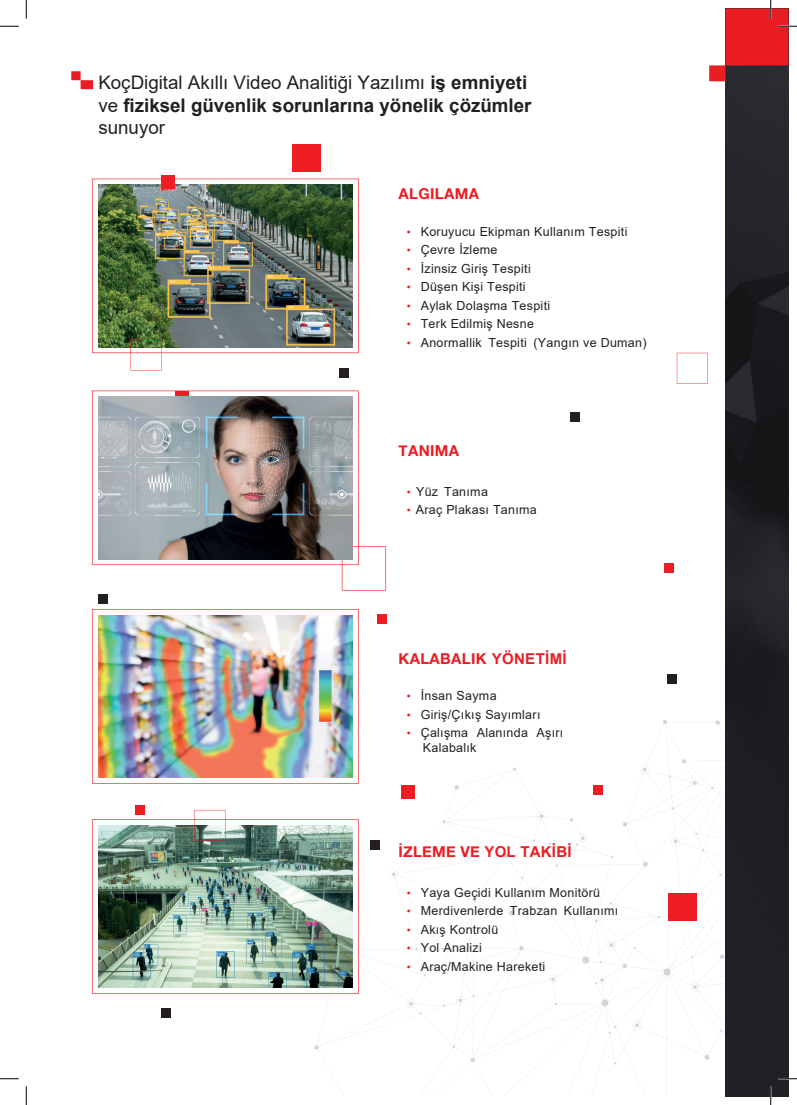
<style>
.page{position:relative;width:797px;height:1105px;background:#fff}
.page>*{position:absolute;margin:0;border:0;box-sizing:border-box;transform-origin:0 0}
.t1{font:700 18.75px/22.5px "Arial";color:#231f20}
.t2{font:700 15px "Helvetica Neue";letter-spacing:.025em;color:#ea1d23}
.t3{font:700 15px "Arial";letter-spacing:.015em;color:#ea1d23}
.t4{font:12.5px/15px "Arial";letter-spacing:.025em;color:#231f20}
.s1{font-weight:400}
.s2{font-size:11.25px;color:#ee1d23}
.s3{font-family:"Arial"}
.s4{font-family:"Helvetica Neue"}
</style>
<div class="page">
<svg style="left:314px;top:720px;width:411px;height:376px"></svg>
<img style="left:725px;top:81px;width:63px;height:1015px">
<div style="left:340px;top:368px;width:9px;height:9px;background:#231f20"></div>
<div style="left:570px;top:413px;width:9px;height:9px;background:#231f20"></div>
<div style="left:98px;top:595px;width:9px;height:9px;background:#231f20"></div>
<div style="left:667px;top:675px;width:9px;height:9px;background:#231f20"></div>
<div style="left:161px;top:1009px;width:9px;height:9px;background:#231f20"></div>
<div style="left:371px;top:841px;width:9px;height:9px;background:#231f20"></div>
<svg style="left:71px;top:71px;width:22px;height:18px"></svg>
<div style="left:377px;top:614px;width:10px;height:9px;background:#ee1d23"></div>
<div style="left:400px;top:785px;width:14px;height:13px;background:#ee1d23"></div>
<div style="left:135px;top:805px;width:10px;height:9px;background:#ee1d23"></div>
<div style="left:663px;top:564px;width:10px;height:9px;background:#ee1d23"></div>
<div style="left:593px;top:785px;width:10px;height:9px;background:#ee1d23"></div>
<div style="left:161px;top:175px;width:14px;height:14px;background:#ee1d23"></div>
<div style="left:292px;top:144px;width:29px;height:27px;background:#ee1d23"></div>
<div style="left:668px;top:893px;width:29px;height:27px;background:#ee1d23"></div>
<svg style="left:342px;top:546px;width:44px;height:45px"></svg>
<svg style="left:676px;top:353px;width:31px;height:31px"></svg>
<svg style="left:130px;top:353px;width:31px;height:17px"></svg>
<svg style="left:194px;top:810px;width:31px;height:9px"></svg>
<img style="left:92px;top:179px;width:267px;height:174px">
<svg style="left:92px;top:391px;width:267px;height:174px;background:#939294"></svg>
<img style="left:92px;top:609px;width:267px;height:175px">
<img style="left:92px;top:819px;width:267px;height:175px">
<svg style="left:0;top:25px;width:19px;height:2px"></svg>
<svg style="left:0;top:1078px;width:19px;height:1px"></svg>
<svg style="left:778px;top:1078px;width:19px;height:1px"></svg>
<svg style="left:25px;top:0;width:2px;height:19px"></svg>
<svg style="left:25px;top:1086px;width:2px;height:19px"></svg>
<svg style="left:709px;top:0;width:88px;height:81px"></svg>
<svg style="left:770px;top:1086px;width:1px;height:19px"></svg>
<h1 class="t1" style="left:98px;top:73px;width:434px"><span class="s1">KoçDigital Akıllı Video Analitiği Yazılımı</span> iş emniyeti <span class="s1">ve</span> fiziksel güvenlik sorunlarına yönelik çözümler <span class="s1">sunuyor</span></h1>
<p class="t2" style="left:398px;top:182px;width:82px">ALGILAMA</p>
<p class="t4" style="left:407px;top:225px;width:222px"><span class="s2">•</span> Koruyucu Ekipman Kullanım Tespiti</p>
<p class="t4" style="left:407px;top:243px;width:92px"><span class="s2">•</span> Çevre İzleme</p>
<p class="t4" style="left:407px;top:262px;width:125px"><span class="s2">•</span> İzinsiz Giriş Tespiti</p>
<p class="t4" style="left:407px;top:280px;width:120px"><span class="s2">•</span> Düşen Kişi Tespiti</p>
<p class="t4" style="left:407px;top:299px;width:145px"><span class="s2">•</span> Aylak Dolaşma Tespiti</p>
<p class="t4" style="left:407px;top:317px;width:129px"><span class="s2">•</span> Terk Edilmiş Nesne</p>
<p class="t4" style="left:407px;top:336px;width:241px"><span class="s2">•</span> Anormallik Tespiti (Yangın ve Duman)</p>
<p class="t2" style="left:398px;top:439px;width:62px">TANIMA</p>
<p class="t4" style="left:407px;top:485px;width:83px"><span class="s2">•</span> Yüz Tanıma</p>
<p class="t4" style="left:407px;top:503px;width:131px"><span class="s2">•</span> Araç Plakası Tanıma</p>
<p class="t2" style="left:398px;top:646px;width:170px">KALABALIK <span class="s3">YÖNETİMİ</span></p>
<p class="t4" style="left:407px;top:689px;width:91px"><span class="s2">•</span> İnsan Sayma</p>
<p class="t4" style="left:407px;top:707px;width:135px"><span class="s2">•</span> Giriş/Çıkış Sayımları</p>
<p class="t4" style="left:423px;top:726px;width:142px;text-indent:-16px"><span class="s2">•</span> Çalışma Alanında Aşırı<br>Kalabalık</p>
<p class="t3" style="left:398px;top:844px;width:174px"><span class="s4">İZLEME VE</span> YOL TAKİBİ</p>
<p class="t4" style="left:407px;top:886px;width:195px"><span class="s2">•</span> Yaya Geçidi Kullanım Monitörü</p>
<p class="t4" style="left:407px;top:904px;width:213px"><span class="s2">•</span> Merdivenlerde Trabzan Kullanımı</p>
<p class="t4" style="left:407px;top:923px;width:93px"><span class="s2">•</span> Akış Kontrolü</p>
<p class="t4" style="left:407px;top:941px;width:77px"><span class="s2">•</span> Yol Analizi</p>
<p class="t4" style="left:407px;top:960px;width:140px"><span class="s2">•</span> Araç/Makine Hareketi</p>
</div>
